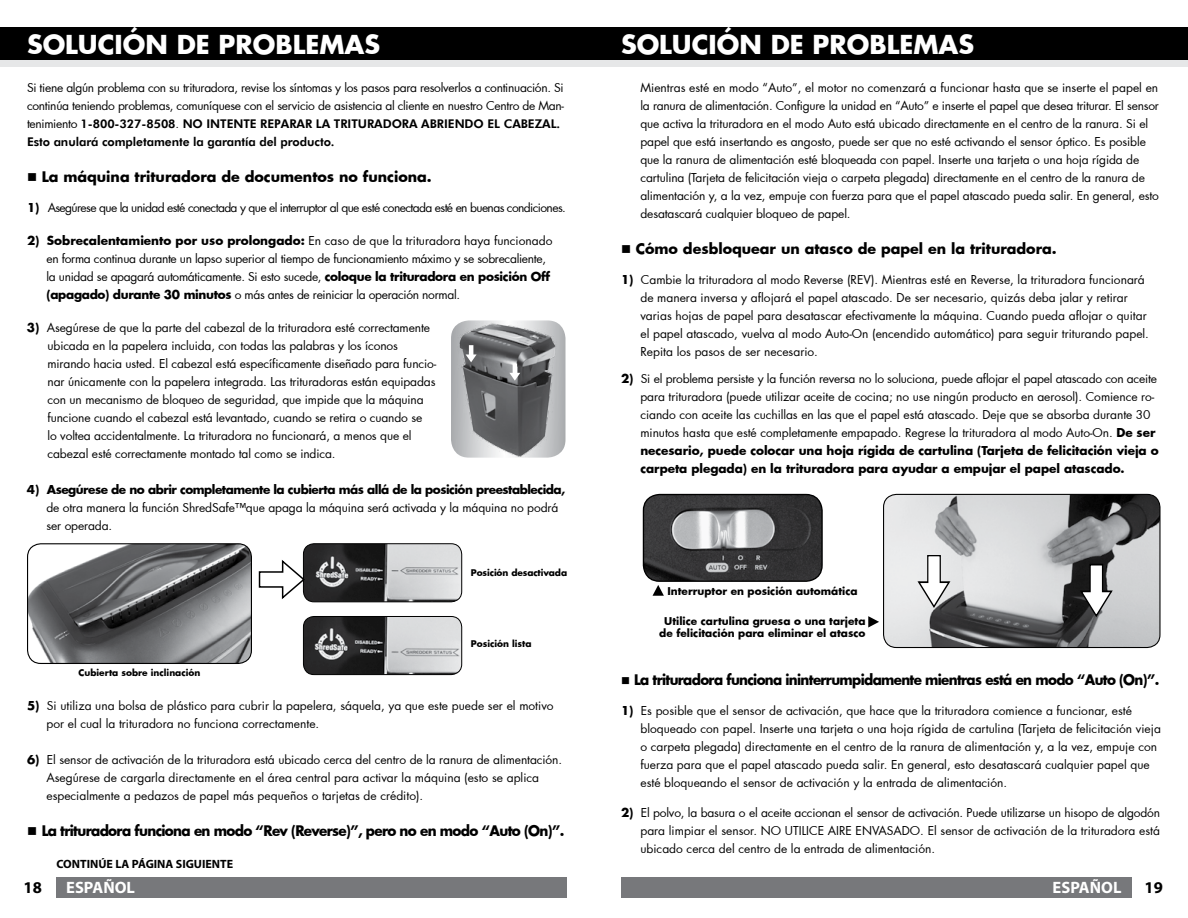
<style>
.page{position:relative;width:1188px;height:918px;background:#fff}
.page>*{position:absolute;margin:0;border:0;box-sizing:border-box;transform-origin:0 0}
.t1{font:700 25.5px "Futura";color:#fff}
.t2{font:700 16.5px "Myriad Pro";color:#fff}
.t3{font:700 16.5px "Myriad Pro";color:#000}
.t4{font:700 14.25px "Futura";color:#000}
.t5{font:700 14.25px "Futura";letter-spacing:-.05em;color:#000;scale:.94 1}
.t6{font:700 14.25px "Futura";letter-spacing:-.05em;color:#000;scale:.95 1}
.t7{font:12px/18px "Futura";letter-spacing:-.01em;color:#000}
.t8{font:800 12px/18px "Futura BT";letter-spacing:-.005em;color:#000}
.t9{font:12px "Futura";letter-spacing:-.05em;color:#000}
.t10{font:700 12px "Futura";letter-spacing:-.04em;color:#000}
.t11{font:700 12px "Myriad Pro";color:#000}
.t12{font:700 10.5px/12px "Futura";color:#000;text-align:center}
.t13{font:700 9px "Futura";color:#000}
.s1{font-weight:700}
.s2{font-family:"Futura";font-weight:400}
</style>
<div class="page">
<div style="left:56px;top:877px;width:511px;height:21px;background:#77787b"></div>
<div style="left:621px;top:877px;width:511px;height:21px;background:#77787b"></div>
<div style="left:0;top:34px;width:594px;height:33px;background:#e6e7e8"></div>
<div style="left:0;top:27px;width:594px;height:32px;background:#000"></div>
<div style="left:594px;top:34px;width:594px;height:33px;background:#e6e7e8"></div>
<div style="left:594px;top:27px;width:594px;height:32px;background:#000"></div>
<img style="left:303px;top:616px;width:159px;height:59px">
<div style="left:303px;top:616px;width:159px;height:59px;border:1px solid #000;border-radius:11px"></div>
<img style="left:303px;top:544px;width:159px;height:58px">
<div style="left:303px;top:543px;width:159px;height:59px;border:1px solid #000;border-radius:11px"></div>
<img style="left:884px;top:494px;width:275px;height:154px">
<div style="left:883px;top:494px;width:278px;height:154px;border:1px solid #000;border-radius:13px"></div>
<svg style="left:918px;top:556px;width:32px;height:52px"></svg>
<svg style="left:1080px;top:564px;width:33px;height:53px"></svg>
<img style="left:643px;top:495px;width:178px;height:86px">
<div style="left:643px;top:494px;width:180px;height:88px;border:1px solid #000;border-radius:16px"></div>
<img style="left:28px;top:545px;width:223px;height:118px">
<div style="left:27px;top:543px;width:225px;height:121px;border:1px solid #000;border-radius:13px"></div>
<svg style="left:259px;top:560px;width:46px;height:39px"></svg>
<svg style="left:653px;top:585px;width:11px;height:11px"></svg>
<svg style="left:868px;top:616px;width:11px;height:12px"></svg>
<svg style="left:451px;top:320px;width:115px;height:138px"></svg>
<h1 class="t1" style="left:27px;top:26px;width:355px">SOLUCIÓN DE PROBLEMAS</h1>
<h1 class="t1" style="left:621px;top:26px;width:355px">SOLUCIÓN DE PROBLEMAS</h1>
<p class="t7" style="left:640px;top:79px;width:520px">Mientras esté en modo “Auto”, el motor no comenzará a funcionar hasta que se inserte el papel en la ranura de alimentación. Configure la unidad en “Auto” e inserte el papel que desea triturar. El sensor que activa la trituradora en el modo Auto está ubicado directamente en el centro de la ranura. Si el papel que está insertando es angosto, puede ser que no esté activando el sensor óptico. Es posible que la ranura de alimentación esté bloqueada con papel. Inserte una tarjeta o una hoja rígida de cartulina (Tarjeta de felicitación vieja o carpeta plegada) directamente en el centro de la ranura de alimentación y, a la vez, empuje con fuerza para que el papel atascado pueda salir. En general, esto desatascará cualquier bloqueo de papel.</p>
<p class="t4" style="left:621px;top:239px;width:437px">■ Cómo desbloquear un atasco de papel en la trituradora.</p>
<p class="t7" style="left:640px;top:271px;width:510px;text-indent:-19px"><span class="s1">1)</span> Cambie la trituradora al modo Reverse (REV). Mientras esté en Reverse, la trituradora funcionará de manera inversa y aflojará el papel atascado. De ser necesario, quizás deba jalar y retirar varias hojas de papel para desatascar efectivamente la máquina. Cuando pueda aflojar o quitar el papel atascado, vuelva al modo Auto-On (encendido automático) para seguir triturando papel.<br>Repita los pasos de ser necesario.</p>
<p class="t7" style="left:640px;top:370px;width:520px;text-indent:-19px"><span class="s1">2)</span> Si el problema persiste y la función reversa no lo soluciona, puede aflojar el papel atascado con aceite para trituradora (puede utilizar aceite de cocina; no use ningún producto en aerosol). Comience ro&shy;ciando con aceite las cuchillas en las que el papel está atascado. Deje que se absorba durante 30 minutos hasta que esté completamente empapado. Regrese la trituradora al modo Auto-On. <span class="s1">De ser necesario, puede colocar una hoja rígida de cartulina (Tarjeta de felicitación vieja o carpeta plegada) en la trituradora para ayudar a empujar el papel atascado.</span></p>
<p class="t7" style="left:27px;top:78px;width:539px">Si tiene algún problema con su trituradora, revise los síntomas y los pasos para resolverlos a continuación. Si continúa teniendo problemas, comuníquese con el servicio de asistencia al cliente en nuestro Centro de Man-</p>
<p class="t8" style="left:27px;top:115px;width:535px"><span class="s2">tenimiento</span> 1-800-327-8508<span class="s2">.</span> NO INTENTE REPARAR LA TRITURADORA ABRIENDO EL CABEZAL.<br>Esto anulará completamente la garantía del producto.</p>
<p class="t4" style="left:27px;top:167px;width:406px">■ La máquina trituradora de documentos no funciona.</p>
<p class="t9" style="left:27px;top:199px;width:540px"><span class="s1">1)</span> Asegúrese que la unidad esté conectada y que el interruptor al que esté conectada esté en buenas condiciones.</p>
<p class="t7" style="left:46px;top:231px;width:508px;text-indent:-19px"><span class="s1">2) Sobrecalentamiento por uso prolongado:</span> En caso de que la trituradora haya funcionado en forma continua durante un lapso superior al tiempo de funcionamiento máximo y se sobrecaliente, la unidad se apagará automáticamente. Si esto sucede, <span class="s1">coloque la trituradora en posición Off (apagado) durante 30 minutos</span> o más antes de reiniciar la operación normal.</p>
<p class="t7" style="left:48px;top:318px;width:390px;text-indent:-21px"><span class="s1">3)</span> Asegúrese de que la parte del cabezal de la trituradora esté correctamente ubicada en la papelera incluida, con todas las palabras y los íconos mirando hacia usted. El cabezal está específicamente diseñado para funcio&shy;nar únicamente con la papelera integrada. Las trituradoras están equipadas con un mecanismo de bloqueo de seguridad, que impide que la máquina funcione cuando el cabezal está levantado, cuando se retira o cuando se<br>lo voltea accidentalmente. La trituradora no funcionará, a menos que el cabezal esté correctamente montado tal como se indica.</p>
<p class="t10" style="left:27px;top:481px;width:540px">4) Asegúrese de no abrir completamente la cubierta más allá de la posición preestablecida,</p>
<p class="t7" style="left:46px;top:498px;width:513px">de otra manera la función ShredSafe™que apaga la máquina será activada y la máquina no podrá ser operada.</p>
<p class="t13" style="left:471px;top:567px;width:98px">Posición desactivada</p>
<p class="t13" style="left:79px;top:666px;width:123px">Cubierta sobre inclinación</p>
<p class="t13" style="left:471px;top:637px;width:62px">Posición lista</p>
<p class="t7" style="left:46px;top:696px;width:509px;text-indent:-19px"><span class="s1">5)</span> Si utiliza una bolsa de plástico para cubrir la papelera, sáquela, ya que este puede ser el motivo por el cual la trituradora no funciona correctamente.</p>
<p class="t7" style="left:46px;top:750px;width:517px;text-indent:-19px"><span class="s1">6)</span> El sensor de activación de la trituradora está ubicado cerca del centro de la ranura de alimentación.<br>Asegúrese de cargarla directamente en el área central para activar la máquina (esto se aplica especialmente a pedazos de papel más pequeños o tarjetas de crédito).</p>
<p class="t6" style="left:27px;top:821px;width:567px">■ La trituradora funciona en modo “Rev (Reverse)”, pero no en modo “Auto (On)”.</p>
<p class="t11" style="left:56px;top:856px;width:178px">CONTINÚE LA PÁGINA SIGUIENTE</p>
<p class="t12" style="left:667px;top:585px;width:192px">Interruptor en posición automática</p>
<p class="t12" style="left:659px;top:615px;width:208px">Utilice cartulina gruesa o una tarjeta de felicitación para eliminar el atasco</p>
<p class="t5" style="left:621px;top:670px;width:574px">■ La trituradora funciona ininterrumpidamente mientras está en modo “Auto (On)”.</p>
<p class="t7" style="left:640px;top:701px;width:522px;text-indent:-19px"><span class="s1">1)</span> Es posible que el sensor de activación, que hace que la trituradora comience a funcionar, esté bloqueado con papel. Inserte una tarjeta o una hoja rígida de cartulina (Tarjeta de felicitación vieja o carpeta plegada) directamente en el centro de la ranura de alimentación y, a la vez, empuje con fuerza para que el papel atascado pueda salir. En general, esto desatascará cualquier papel que esté bloqueando el sensor de activación y la entrada de alimentación.</p>
<p class="t7" style="left:640px;top:803px;width:521px;text-align:justify;text-indent:-19px"><span class="s1">2)</span> El polvo, la basura o el aceite accionan el sensor de activación. Puede utilizarse un hisopo de algodón para limpiar el sensor. NO UTILICE AIRE ENVASADO. El sensor de activación de la trituradora está ubicado cerca del centro de la entrada de alimentación.</p>
<h2 class="t3" style="left:24px;top:876px;width:20px">18</h2>
<h2 class="t2" style="left:66px;top:876px;width:70px">ESPAÑOL</h2>
<h2 class="t2" style="left:1053px;top:876px;width:70px">ESPAÑOL</h2>
<h2 class="t3" style="left:1145px;top:876px;width:20px">19</h2>
</div>
